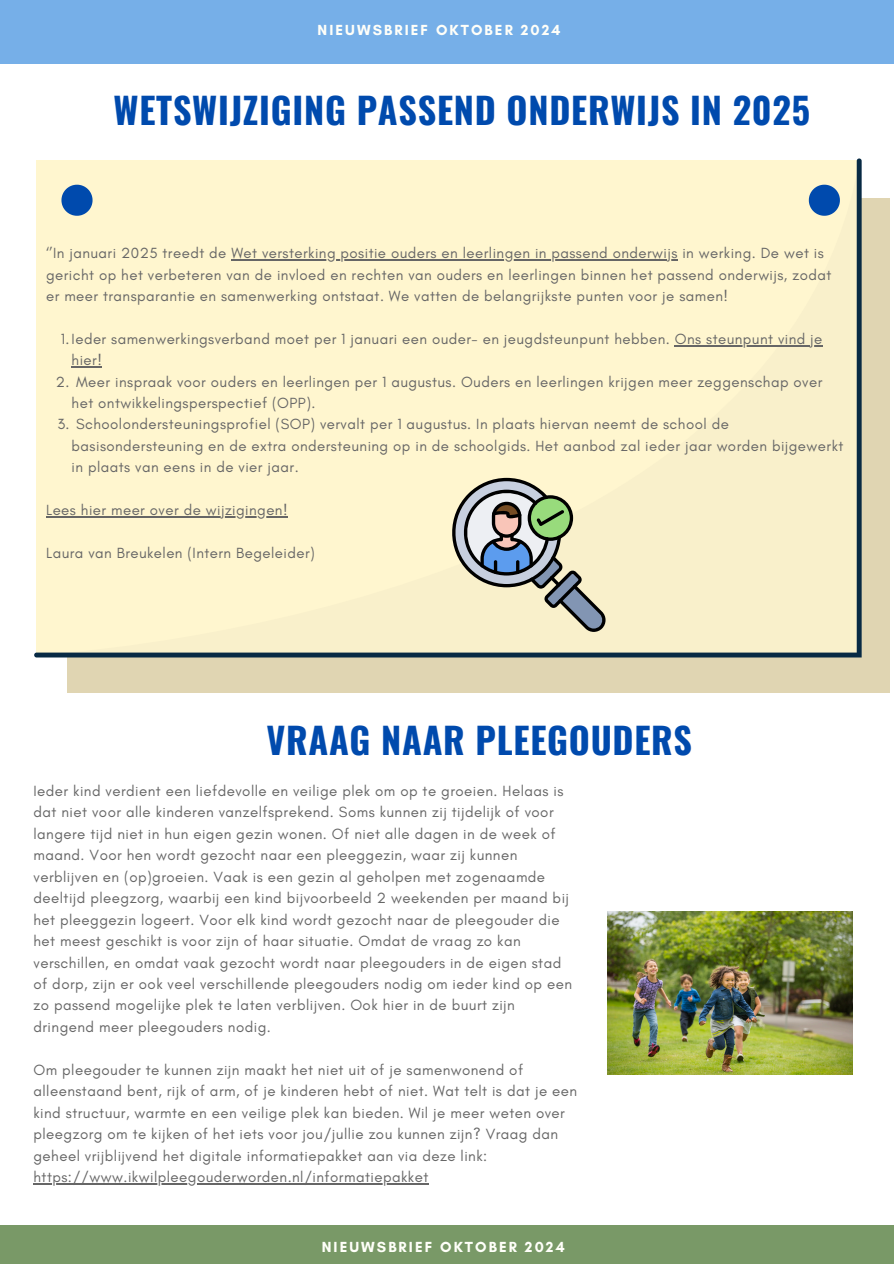
<style>
.page{position:relative;width:894px;height:1264px;background:#fff}
.page>*{position:absolute;margin:0;border:0;box-sizing:border-box;transform-origin:0 0}
.t1{font:700 36px "Oswald";letter-spacing:.02em;color:#004aad}
.t2{font:15px/21.5px "Glacial Indifference";letter-spacing:.03em;color:#666}
.t3{font:700 14.85px "Glacial Indifference";letter-spacing:.14em;color:#fffff9}
</style>
<div class="page">
<div style="left:0;top:0;width:893px;height:64px;background:#76afe8"></div>
<div style="left:0;top:1224px;width:893px;height:39px;background:#799967"></div>
<div style="left:67px;top:198px;width:822px;height:494px;background:#e0d5b2"></div>
<div style="left:34px;top:158px;width:827px;height:499px;background:#fff6cf"></div>
<img style="left:607px;top:911px;width:245px;height:163px">
<svg style="left:446px;top:474px;width:160px;height:158px;background:#bdbeac"></svg>
<hr style="left:231px;top:259px;width:446px;height:1px;background:#666">
<hr style="left:674px;top:345px;width:148px;height:1px;background:#666">
<hr style="left:72px;top:366px;width:30px;height:1px;background:#666">
<hr style="left:46px;top:516px;width:242px;height:1px;background:#666">
<hr style="left:33px;top:1183px;width:395px;height:1px;background:#666">
<h2 class="t3" style="left:317px;top:21px;width:244px">NIEUWSBRIEF OKTOBER 2024</h2>
<p class="t1" style="left:114px;top:82px;width:697px">WETSWIJZIGING PASSEND ONDERWIJS IN 2025</p>
<p class="t2" style="left:46px;top:242px;width:779px">‘’In januari 2025 treedt de Wet versterking positie ouders en leerlingen in passend onderwijs in werking. De wet is</p>
<p class="t2" style="left:46px;top:264px;width:786px">gericht op het verbeteren van de invloed en rechten van ouders en leerlingen binnen het passend onderwijs, zodat er meer transparantie en samenwerking ontstaat. We vatten de belangrijkste punten voor je samen!</p>
<p class="t2" style="left:61px;top:328px;width:762px">1.Ieder samenwerkingsverband moet per 1 januari een ouder- en jeugdsteunpunt hebben. Ons steunpunt vind je</p>
<p class="t2" style="left:72px;top:349px;width:32px">hier!</p>
<p class="t2" style="left:72px;top:371px;width:752px;text-indent:-16px">2. Meer inspraak voor ouders en leerlingen per 1 augustus. Ouders en leerlingen krijgen meer zeggenschap over het ontwikkelingsperspectief (OPP).</p>
<p class="t2" style="left:72px;top:413px;width:773px;text-indent:-14px">3. Schoolondersteuningsprofiel (SOP) vervalt per 1 augustus. In plaats hiervan neemt de school de basisondersteuning en de extra ondersteuning op in de schoolgids. Het aanbod zal ieder jaar worden bijgewerkt in plaats van eens in de vier jaar.</p>
<p class="t2" style="left:46px;top:499px;width:243px">Lees hier meer over de wijzigingen!</p>
<p class="t2" style="left:46px;top:541px;width:270px">Laura van Breukelen (Intern Begeleider)</p>
<h1 class="t1" style="left:266px;top:712px;width:427px">VRAAG NAAR PLEEGOUDERS</h1>
<p class="t2" style="left:33px;top:780px;width:540px">Ieder kind verdient een liefdevolle en veilige plek om op te groeien. Helaas is dat niet voor alle kinderen vanzelfsprekend. Soms kunnen zij tijdelijk of voor langere tijd niet in hun eigen gezin wonen. Of niet alle dagen in de week of maand. Voor hen wordt gezocht naar een pleeggezin, waar zij kunnen verblijven en (op)groeien. Vaak is een gezin al geholpen met zogenaamde deeltijd pleegzorg, waarbij een kind bijvoorbeeld 2 weekenden per maand bij het pleeggezin logeert. Voor elk kind wordt gezocht naar de pleegouder die het meest geschikt is voor zijn of haar situatie. Omdat de vraag zo kan verschillen, en omdat vaak gezocht wordt naar pleegouders in de eigen stad of dorp, zijn er ook veel verschillende pleegouders nodig om ieder kind op een zo passend mogelijke plek te laten verblijven. Ook hier in de buurt zijn dringend meer pleegouders nodig.</p>
<p class="t2" style="left:33px;top:1058px;width:545px">Om pleegouder te kunnen zijn maakt het niet uit of je samenwonend of alleenstaand bent, rijk of arm, of je kinderen hebt of niet. Wat telt is dat je een kind structuur, warmte en een veilige plek kan bieden. Wil je meer weten over pleegzorg om te kijken of het iets voor jou/jullie zou kunnen zijn? Vraag dan geheel vrijblijvend het digitale informatiepakket aan via deze link:</p>
<p class="t2" style="left:33px;top:1166px;width:396px">https://www.ikwilpleegouderworden.nl/informatiepakket</p>
<h1 class="t3" style="left:322px;top:1238px;width:244px">NIEUWSBRIEF OKTOBER 2024</h1>
</div>
